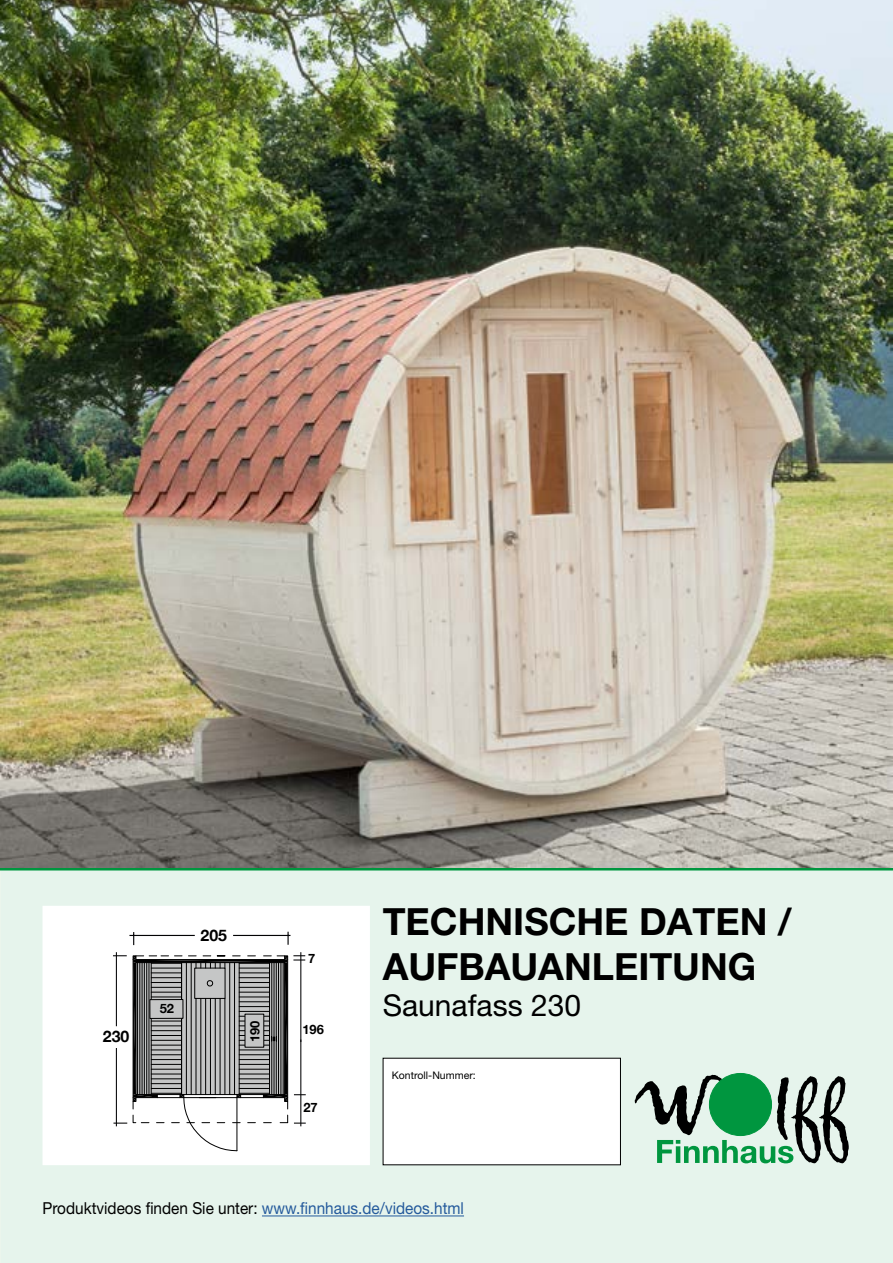
<style>
.page{position:relative;width:893px;height:1263px;background:#fff}
.page>*{position:absolute;margin:0;border:0;box-sizing:border-box;transform-origin:0 0}
.t1{font:700 37.5px/45px "Helvetica Neue LT";color:#000}
.t2{font:30px "Helvetica Neue LT";color:#000}
.t3{font:16.5px "Helvetica Neue LT";color:#000;scale:.93 1}
.t4{font:700 15.9px "Helvetica Neue";color:#000}
.t5{font:700 12.9px "Helvetica Neue";color:#000}
.t6{font:10.5px "Helvetica Neue";color:#000}
.s1{color:#245a9c}
</style>
<div class="page">
<div style="left:2px;top:867px;width:891px;height:396px;background:#e6f4ec"></div>
<div style="left:44px;top:907px;width:324px;height:257px;background:#fff"></div>
<svg style="left:287px;top:932px;width:2px;height:12px"></svg>
<hr style="left:130px;top:935px;width:64px;height:1px;background:#020204">
<hr style="left:234px;top:935px;width:56px;height:1px;background:#020204">
<hr style="left:300px;top:1040px;width:1px;height:86px;background:#020204">
<hr style="left:300px;top:953px;width:1px;height:88px;background:#020204">
<svg style="left:294px;top:955px;width:11px;height:5px"></svg>
<svg style="left:294px;top:1122px;width:11px;height:2px"></svg>
<hr style="left:116px;top:953px;width:1px;height:73px;background:#020204">
<svg style="left:113px;top:955px;width:175px;height:196px"></svg>
<div style="left:150px;top:999px;width:33px;height:19px;background:#c5c6c6"></div>
<div style="left:150px;top:999px;width:33px;height:20px;border:1px solid #000"></div>
<div style="left:43px;top:906px;width:327px;height:259px;border:3px solid #fff"></div>
<svg style="left:0;top:867px;width:893px;height:3px;background:#2d8f54"></svg>
<div style="left:383px;top:1058px;width:237px;height:107px;background:#fff"></div>
<img style="left:0;top:0;width:893px;height:867px">
<svg style="left:565px;top:845px;width:284px;height:321px"></svg>
<div style="left:709px;top:1073px;width:62px;height:62px;background:#00963f;border-radius:50%"></div>
<div style="left:709px;top:1073px;width:63px;height:62px;border:1px solid #00963f;border-radius:50%"></div>
<hr style="left:262px;top:1215px;width:202px;height:1px;background:#245a9c">
<p class="t4" style="left:103px;top:1024px;width:28px">230</p>
<p class="t5" style="left:160px;top:998px;width:16px">52</p>
<p class="t4" style="left:201px;top:923px;width:28px">205</p>
<p class="t5" style="left:245px;top:1042px;width:23px;rotate:-90deg">190</p>
<p class="t5" style="left:308px;top:948px;width:9px">7</p>
<p class="t5" style="left:302px;top:1019px;width:23px">196</p>
<p class="t5" style="left:303px;top:1097px;width:16px">27</p>
<h1 class="t1" style="left:383px;top:898px;width:411px">TECHNISCHE DATEN /<br>AUFBAUANLEITUNG</h1>
<h2 class="t2" style="left:383px;top:987px;width:200px">Saunafass 230</h2>
<p class="t6" style="left:392px;top:1069px;width:85px">Kontroll-Nummer:</p>
<p class="t3" style="left:43px;top:1198px;width:455px">Produktvideos finden Sie unter: <span class="s1">www.finnhaus.de/videos.html</span></p>
</div>
